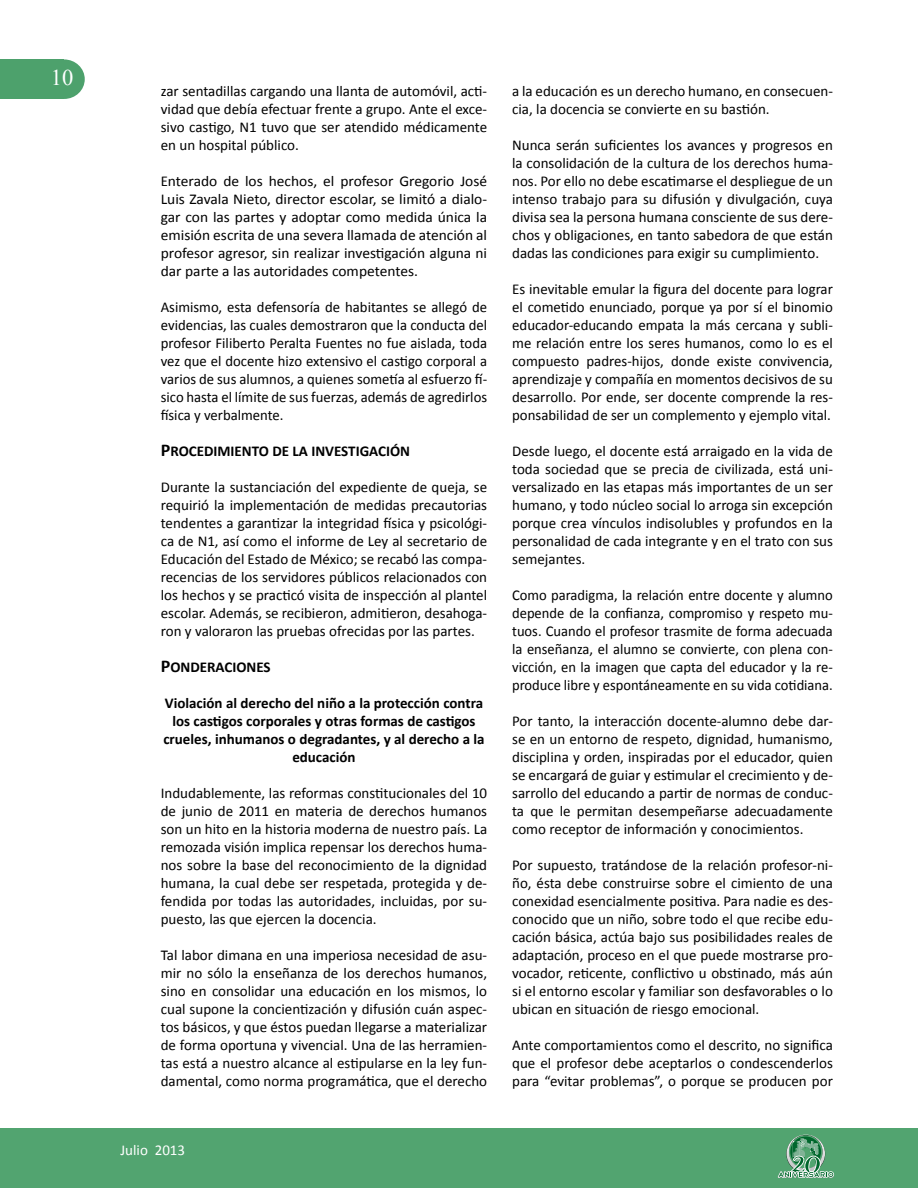
<style>
.page{position:relative;width:918px;height:1188px;background:#fff}
.page>*{position:absolute;margin:0;border:0;box-sizing:border-box;transform-origin:0 0}
.t1{font:22.5px "Times New Roman";color:#fff}
.t2{font:15px/18px "Calibri";color:#000;text-align:justify}
.t3{font:700 15px/18px "Calibri";color:#000;text-align:center}
.t4{font:15px "Calibri";color:#fff}
.s1{font-size:18px}
</style>
<div class="page">
<div style="left:0;top:59px;width:64px;height:40px;background:#4da16c"></div>
<div style="left:44px;top:59px;width:41px;height:40px;background:#4da16c;border-radius:50%"></div>
<div style="left:0;top:1128px;width:918px;height:60px;background:#52a470"></div>
<svg style="left:778px;top:1135px;width:56px;height:43px"></svg>
<h1 class="t1" style="left:51px;top:63px;width:24px">10</h1>
<p class="t2" style="left:161px;top:82px;width:328px">zar sentadillas cargando una llanta de automóvil, acti&shy;vidad que debía efectuar frente a grupo. Ante el exce&shy;sivo castigo, N1 tuvo que ser atendido médicamente en un hospital público.</p>
<p class="t2" style="left:161px;top:172px;width:328px">Enterado de los hechos, el profesor Gregorio José Luis Zavala Nieto, director escolar, se limitó a dialo&shy;gar con las partes y adoptar como medida única la emisión escrita de una severa llamada de atención al profesor agresor, sin realizar investigación alguna ni dar parte a las autoridades competentes.</p>
<p class="t2" style="left:161px;top:298px;width:328px">Asimismo, esta defensoría de habitantes se allegó de evidencias, las cuales demostraron que la conducta del profesor Filiberto Peralta Fuentes no fue aislada, toda vez que el docente hizo extensivo el castigo corporal a varios de sus alumnos, a quienes sometía al esfuerzo fí&shy;sico hasta el límite de sus fuerzas, además de agredirlos física y verbalmente.</p>
<p class="t3" style="left:161px;top:442px;width:251px"><span class="s1">P</span>ROCEDIMIENTO DE LA INVESTIGACIÓN</p>
<p class="t2" style="left:161px;top:478px;width:328px">Durante la sustanciación del expediente de queja, se requirió la implementación de medidas precautorias tendentes a garantizar la integridad física y psicológi&shy;ca de N1, así como el informe de Ley al secretario de Educación del Estado de México; se recabó las compa&shy;recencias de los servidores públicos relacionados con los hechos y se practicó visita de inspección al plantel escolar. Además, se recibieron, admitieron, desahoga&shy;ron y valoraron las pruebas ofrecidas por las partes.</p>
<p class="t3" style="left:161px;top:658px;width:111px"><span class="s1">P</span>ONDERACIONES</p>
<p class="t3" style="left:163px;top:694px;width:323px">Violación al derecho del niño a la protección contra los castigos corporales y otras formas de castigos crueles, inhumanos o degradantes, y al derecho a la educación</p>
<p class="t2" style="left:161px;top:784px;width:328px">Indudablemente, las reformas constitucionales del 10 de junio de 2011 en materia de derechos humanos son un hito en la historia moderna de nuestro país. La remozada visión implica repensar los derechos huma&shy;nos sobre la base del reconocimiento de la dignidad humana, la cual debe ser respetada, protegida y de&shy;fendida por todas las autoridades, incluidas, por su&shy;puesto, las que ejercen la docencia.</p>
<p class="t2" style="left:161px;top:946px;width:328px">Tal labor dimana en una imperiosa necesidad de asu&shy;mir no sólo la enseñanza de los derechos humanos, sino en consolidar una educación en los mismos, lo cual supone la concientización y difusión cuán aspec&shy;tos básicos, y que éstos puedan llegarse a materializar de forma oportuna y vivencial. Una de las herramien&shy;tas está a nuestro alcance al estipularse en la ley fun&shy;damental, como norma programática, que el derecho</p>
<p class="t4" style="left:121px;top:1140px;width:66px">Julio 2013</p>
<p class="t2" style="left:512px;top:82px;width:322px">a la educación es un derecho humano, en consecuen&shy;cia, la docencia se convierte en su bastión.</p>
<p class="t2" style="left:512px;top:136px;width:322px">Nunca serán suficientes los avances y progresos en la consolidación de la cultura de los derechos huma&shy;nos. Por ello no debe escatimarse el despliegue de un intenso trabajo para su difusión y divulgación, cuya divisa sea la persona humana consciente de sus dere&shy;chos y obligaciones, en tanto sabedora de que están dadas las condiciones para exigir su cumplimiento.</p>
<p class="t2" style="left:512px;top:280px;width:322px">Es inevitable emular la figura del docente para lograr el cometido enunciado, porque ya por sí el binomio educador-educando empata la más cercana y subli&shy;me relación entre los seres humanos, como lo es el compuesto padres-hijos, donde existe convivencia, aprendizaje y compañía en momentos decisivos de su desarrollo. Por ende, ser docente comprende la res&shy;ponsabilidad de ser un complemento y ejemplo vital.</p>
<p class="t2" style="left:512px;top:442px;width:322px">Desde luego, el docente está arraigado en la vida de toda sociedad que se precia de civilizada, está uni&shy;versalizado en las etapas más importantes de un ser humano, y todo núcleo social lo arroga sin excepción porque crea vínculos indisolubles y profundos en la personalidad de cada integrante y en el trato con sus semejantes.</p>
<p class="t2" style="left:512px;top:586px;width:322px">Como paradigma, la relación entre docente y alumno depende de la confianza, compromiso y respeto mu&shy;tuos. Cuando el profesor trasmite de forma adecuada la enseñanza, el alumno se convierte, con plena con&shy;vicción, en la imagen que capta del educador y la re&shy;produce libre y espontáneamente en su vida cotidiana.</p>
<p class="t2" style="left:512px;top:712px;width:322px">Por tanto, la interacción docente-alumno debe dar&shy;se en un entorno de respeto, dignidad, humanismo, disciplina y orden, inspiradas por el educador, quien se encargará de guiar y estimular el crecimiento y de&shy;sarrollo del educando a partir de normas de conduc&shy;ta que le permitan desempeñarse adecuadamente como receptor de información y conocimientos.</p>
<p class="t2" style="left:512px;top:856px;width:322px">Por supuesto, tratándose de la relación profesor-ni&shy;ño, ésta debe construirse sobre el cimiento de una conexidad esencialmente positiva. Para nadie es des&shy;conocido que un niño, sobre todo el que recibe edu&shy;cación básica, actúa bajo sus posibilidades reales de adaptación, proceso en el que puede mostrarse pro&shy;vocador, reticente, conflictivo u obstinado, más aún si el entorno escolar y familiar son desfavorables o lo ubican en situación de riesgo emocional.</p>
<p class="t2" style="left:512px;top:1036px;width:322px">Ante comportamientos como el descrito, no significa que el profesor debe aceptarlos o condescenderlos para “evitar problemas”, o porque se producen por</p>
</div>
